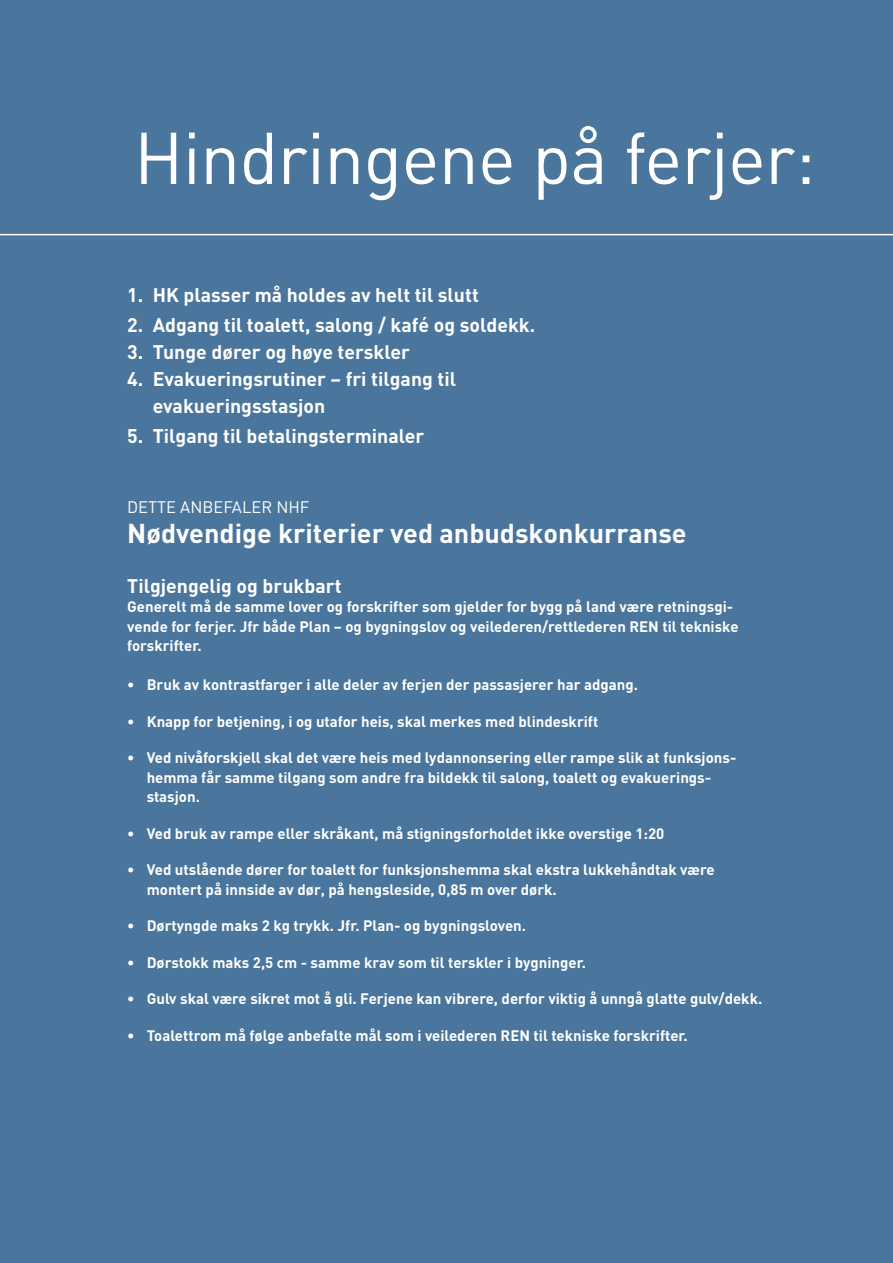
<style>
.page{position:relative;width:893px;height:1263px;background:#4a759c}
.page>*{position:absolute;margin:0;border:0;box-sizing:border-box;transform-origin:0 0}
.t1{font:72px "DIN";letter-spacing:-.01em;color:#fff}
.t2{font:700 27px "DIN";color:#fff}
.t3{font:700 19.5px/27px "DIN";color:#fff}
.t4{font:16.5px "DIN";color:#fff}
.t5{font:700 15px/19.5px "DIN";color:#fff}
</style>
<div class="page">
<hr style="left:0;top:234px;width:893px;height:1px;background:#fff">
<h1 class="t1" style="left:134px;top:113px;width:683px">Hindringene på ferjer:</h1>
<h3 class="t3" style="left:127px;top:281px;width:353px">1. HK plasser må holdes av helt til slutt</h3>
<h3 class="t3" style="left:127px;top:311px;width:410px">2. Adgang til toalett, salong / kafé og soldekk.</h3>
<h3 class="t3" style="left:127px;top:338px;width:284px">3. Tunge dører og høye terskler</h3>
<h3 class="t3" style="left:153px;top:365px;width:305px;text-indent:-26px">4. Evakueringsrutiner – fri tilgang til evakueringsstasjon</h3>
<h3 class="t3" style="left:127px;top:422px;width:299px">5. Tilgang til betalingsterminaler</h3>
<p class="t4" style="left:127px;top:496px;width:21px">Detteanbefaler</p>
<p class="t4" style="left:276px;top:496px;width:35px">NHF</p>
<h2 class="t2" style="left:127px;top:515px;width:561px">Nødvendige kriterier ved anbudskonkurranse</h2>
<h3 class="t3" style="left:127px;top:571px;width:216px">Tilgjengelig og brukbart</h3>
<p class="t5" style="left:127px;top:596px;width:613px">Generelt må de samme lover og forskrifter som gjelder for bygg på land være retningsgi&shy;vende for ferjer. Jfr både Plan – og bygningslov og veilederen/rettlederen REN til tekniske forskrifter.</p>
<p class="t5" style="left:127px;top:674px;width:512px">• Bruk av kontrastfarger i alle deler av ferjen der passasjerer har adgang.</p>
<p class="t5" style="left:127px;top:711px;width:473px">• Knapp for betjening, i og utafor heis, skal merkes med blindeskrift</p>
<p class="t5" style="left:147px;top:747px;width:591px;text-indent:-20px">• Ved nivåforskjell skal det være heis med lydannonsering eller rampe slik at funksjons&shy;hemma får samme tilgang som andre fra bildekk til salong, toalett og evakuerings&shy;stasjon.</p>
<p class="t5" style="left:127px;top:823px;width:539px">• Ved bruk av rampe eller skråkant, må stigningsforholdet ikke overstige 1:20</p>
<p class="t5" style="left:147px;top:859px;width:569px;text-indent:-20px">• Ved utslående dører for toalett for funksjonshemma skal ekstra lukkehåndtak være montert på innside av dør, på hengsleside, 0,85 m over dørk.</p>
<p class="t5" style="left:127px;top:915px;width:400px">• Dørtyngde maks 2 kg trykk. Jfr. Plan- og bygningsloven.</p>
<p class="t5" style="left:127px;top:952px;width:460px">• Dørstokk maks 2,5 cm - samme krav som til terskler i bygninger.</p>
<p class="t5" style="left:127px;top:988px;width:637px">• Gulv skal være sikret mot å gli. Ferjene kan vibrere, derfor viktig å unngå glatte gulv/dekk.</p>
<p class="t5" style="left:127px;top:1025px;width:562px">• Toalettrom må følge anbefalte mål som i veilederen REN til tekniske forskrifter.</p>
</div>
